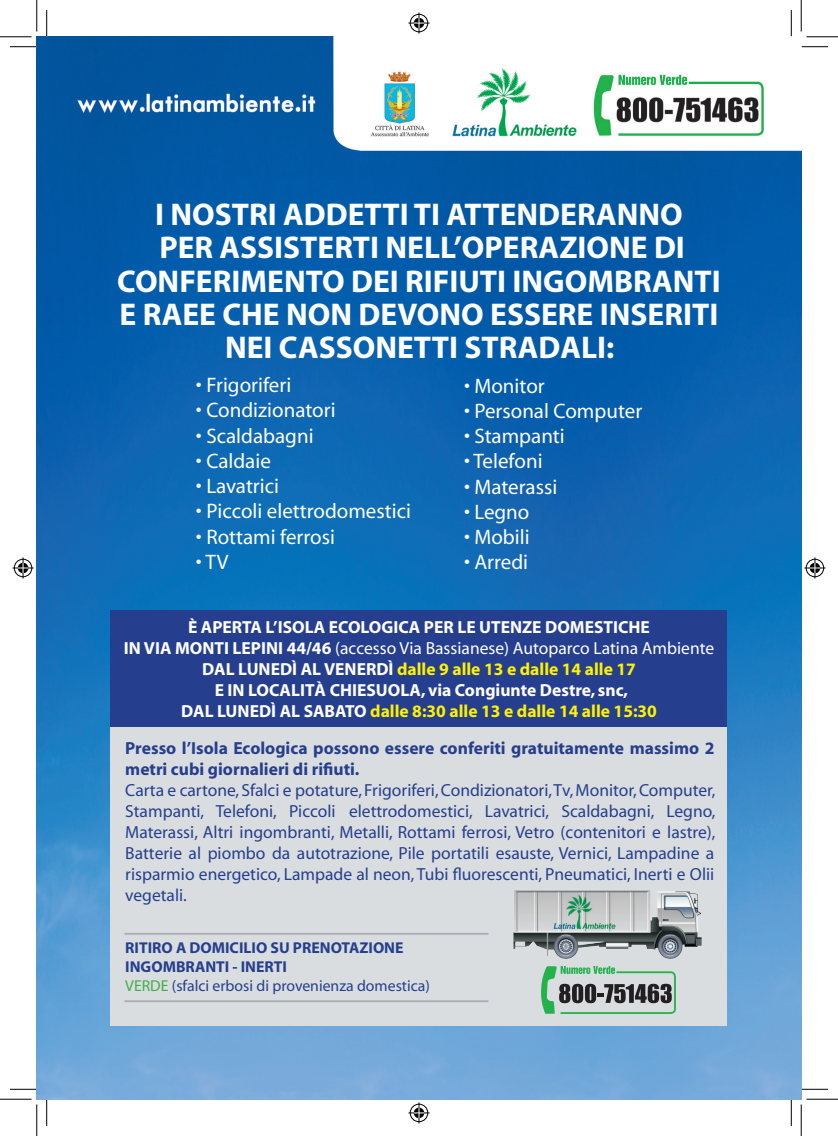
<style>
.page{position:relative;width:838px;height:1136px;background:#fff}
.page>*{position:absolute;margin:0;border:0;box-sizing:border-box;transform-origin:0 0}
.t1{font:700 31.5px/33.2px "Myriad";color:#fff;text-align:center}
.t2{font:21px "Myriad";color:#fff}
.t3{font:17.5px/21px "Myriad";color:#253f8e;text-align:justify}
.t4{font:700 17.5px/21px "Myriad";color:#fff;text-align:center}
.t5{font:700 17.5px/21px "Myriad";color:#253f8e}
.t6{font:700 15.75px/18.9px "Myriad";color:#253f8e}
.s1{font-weight:400}
.s2{color:#fff101}
.s3{font-weight:400;color:#40ae49}
</style>
<div class="page">
<img style="left:37px;top:37px;width:764px;height:1061px">
<div style="left:111px;top:610px;width:616px;height:116px;background:#253f8e"></div>
<div style="left:111px;top:727px;width:616px;height:298px;background:#dadddf"></div>
<hr style="left:124px;top:1000px;width:364px;height:1px;background:#a5acb2">
<hr style="left:124px;top:932px;width:364px;height:2px;background:#a5acb2">
<img style="left:513px;top:890px;width:189px;height:69px">
<svg style="left:541px;top:966px;width:134px;height:47px"></svg>
<svg style="left:10px;top:46px;width:26px;height:1px"></svg>
<svg style="left:801px;top:46px;width:27px;height:1px"></svg>
<svg style="left:10px;top:1088px;width:26px;height:1px"></svg>
<svg style="left:801px;top:1088px;width:27px;height:1px"></svg>
<svg style="left:46px;top:10px;width:1px;height:26px"></svg>
<svg style="left:46px;top:1099px;width:1px;height:26px"></svg>
<svg style="left:790px;top:10px;width:1px;height:26px"></svg>
<svg style="left:790px;top:1099px;width:1px;height:26px"></svg>
<hr style="left:0;top:36px;width:32px;height:1px;background:#000">
<hr style="left:806px;top:36px;width:31px;height:1px;background:#000">
<hr style="left:0;top:1098px;width:32px;height:1px;background:#000">
<hr style="left:806px;top:1098px;width:31px;height:1px;background:#000">
<hr style="left:36px;top:0;width:1px;height:31px;background:#000">
<hr style="left:36px;top:1104px;width:1px;height:31px;background:#000">
<hr style="left:800px;top:0;width:1px;height:31px;background:#000">
<hr style="left:800px;top:1104px;width:1px;height:31px;background:#000">
<svg style="left:408px;top:13px;width:21px;height:21px"></svg>
<svg style="left:408px;top:1102px;width:21px;height:21px"></svg>
<svg style="left:13px;top:557px;width:21px;height:21px"></svg>
<svg style="left:804px;top:557px;width:21px;height:21px"></svg>
<h1 class="t1" style="left:117px;top:199px;width:605px">I NOSTRI ADDETTI TI ATTENDERANNO<br>PER ASSISTERTI NELL’OPERAZIONE DI CONFERIMENTO DEI RIFIUTI INGOMBRANTI E RAEE CHE NON DEVONO ESSERE INSERITI NEI CASSONETTI STRADALI:</h1>
<p class="t2" style="left:464px;top:375px;width:82px">• Monitor</p>
<p class="t2" style="left:464px;top:400px;width:180px">• Personal Computer</p>
<p class="t2" style="left:464px;top:425px;width:102px">• Stampanti</p>
<p class="t2" style="left:464px;top:451px;width:80px">• Telefoni</p>
<p class="t2" style="left:464px;top:476px;width:95px">• Materassi</p>
<p class="t2" style="left:464px;top:501px;width:67px">• Legno</p>
<p class="t2" style="left:464px;top:526px;width:67px">• Mobili</p>
<p class="t2" style="left:464px;top:551px;width:66px">• Arredi</p>
<p class="t2" style="left:196px;top:374px;width:97px">• Frigoriferi</p>
<p class="t2" style="left:196px;top:400px;width:141px">• Condizionatori</p>
<p class="t2" style="left:196px;top:425px;width:119px">• Scaldabagni</p>
<p class="t2" style="left:196px;top:450px;width:76px">• Caldaie</p>
<p class="t2" style="left:196px;top:475px;width:85px">• Lavatrici</p>
<p class="t2" style="left:196px;top:500px;width:216px">• Piccoli elettrodomestici</p>
<p class="t2" style="left:196px;top:526px;width:141px">• Rottami ferrosi</p>
<p class="t2" style="left:196px;top:551px;width:34px">• TV</p>
<p class="t4" style="left:124px;top:617px;width:591px">È APERTA L’ISOLA ECOLOGICA PER LE UTENZE DOMESTICHE<br>IN VIA MONTI LEPINI 44/46 <span class="s1">(accesso Via Bassianese) Autoparco Latina Ambiente </span>DAL LUNEDÌ AL VENERDÌ <span class="s2">dalle 9 alle 13 e dalle 14 alle 17<br></span>E IN LOCALITÀ CHIESUOLA, via Congiunte Destre, snc,<br>DAL LUNEDÌ AL SABATO <span class="s2">dalle 8:30 alle 13 e dalle 14 alle 15:30</span></p>
<p class="t5" style="left:125px;top:737px;width:590px">Presso l’Isola Ecologica possono essere conferiti gratuitamente massimo 2 metri cubi giornalieri di rifiuti.</p>
<p class="t3" style="left:125px;top:779px;width:591px">Carta e cartone, Sfalci e potature, Frigoriferi, Condizionatori, Tv, Monitor, Computer, Stampanti, Telefoni, Piccoli elettrodomestici, Lavatrici, Scaldabagni, Legno, Materassi, Altri ingombranti, Metalli, Rottami ferrosi, Vetro (contenitori e lastre), Batterie al piombo da autotrazione, Pile portatili esauste, Vernici, Lampadine a risparmio energetico, Lampade al neon, Tubi fluorescenti, Pneumatici, Inerti e Olii vegetali.</p>
<p class="t6" style="left:125px;top:938px;width:306px">RITIRO A DOMICILIO SU PRENOTAZIONE<br>INGOMBRANTI - INERTI<br><span class="s3">VERDE</span> <span class="s1">(sfalci erbosi di provenienza domestica)</span></p>
</div>
